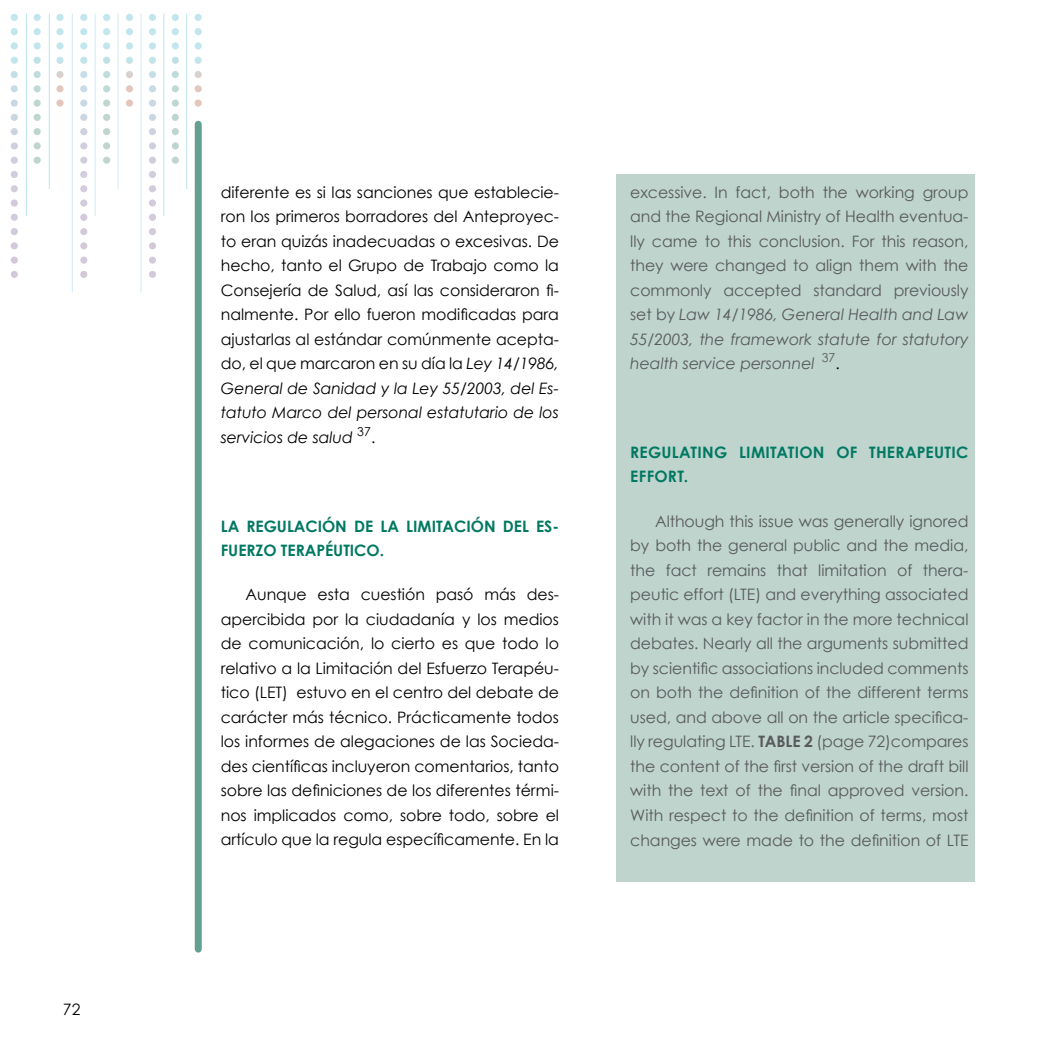
<style>
.page{position:relative;width:1042px;height:1042px;background:#fff}
.page>*{position:absolute;margin:0;border:0;box-sizing:border-box;transform-origin:0 0}
.t1{font:15.75px/24.5px "Century Gothic";letter-spacing:-.005em;color:#58595b;text-align:justify}
.t2{font:15.75px/24.5px "Century Gothic";letter-spacing:-.005em;color:#000;text-align:justify}
.t3{font:700 15.75px "Century Gothic";letter-spacing:-.005em;color:#007962}
.t4{font:12.25px "Century Gothic";color:#58595b}
.s1{font-style:italic}
.s2{font-size:15.75px;color:#000}
.s3{font-weight:700}
</style>
<div class="page">
<div style="left:195px;top:124px;width:7px;height:825px;background:#64a090"></div>
<hr style="left:186px;top:14px;width:1px;height:175px;background:#c1e6ed">
<hr style="left:163px;top:14px;width:1px;height:202px;background:#c1e6ed">
<hr style="left:140px;top:14px;width:1px;height:278px;background:#d4ecf7">
<hr style="left:117px;top:14px;width:1px;height:175px;background:#d4ecf7">
<hr style="left:95px;top:14px;width:1px;height:202px;background:#d4ecf7">
<hr style="left:72px;top:14px;width:1px;height:278px;background:#d4ecf7">
<hr style="left:49px;top:14px;width:1px;height:175px;background:#c1e6ed">
<hr style="left:26px;top:14px;width:1px;height:202px;background:#c1e6ed">
<svg style="left:56px;top:14px;width:8px;height:7px"></svg>
<svg style="left:56px;top:28px;width:8px;height:7px"></svg>
<svg style="left:56px;top:42px;width:8px;height:8px"></svg>
<svg style="left:56px;top:57px;width:8px;height:7px"></svg>
<svg style="left:56px;top:71px;width:8px;height:7px"></svg>
<svg style="left:56px;top:85px;width:8px;height:7px"></svg>
<svg style="left:56px;top:99px;width:8px;height:8px"></svg>
<svg style="left:34px;top:14px;width:7px;height:7px"></svg>
<svg style="left:34px;top:28px;width:7px;height:7px"></svg>
<svg style="left:34px;top:42px;width:7px;height:8px"></svg>
<svg style="left:34px;top:57px;width:7px;height:7px"></svg>
<svg style="left:34px;top:71px;width:7px;height:7px"></svg>
<svg style="left:34px;top:85px;width:7px;height:7px"></svg>
<svg style="left:34px;top:99px;width:7px;height:8px"></svg>
<svg style="left:34px;top:114px;width:7px;height:7px"></svg>
<svg style="left:34px;top:128px;width:7px;height:7px"></svg>
<svg style="left:34px;top:142px;width:7px;height:7px"></svg>
<svg style="left:34px;top:157px;width:7px;height:7px"></svg>
<svg style="left:11px;top:14px;width:7px;height:7px"></svg>
<svg style="left:11px;top:28px;width:7px;height:7px"></svg>
<svg style="left:11px;top:42px;width:7px;height:8px"></svg>
<svg style="left:11px;top:57px;width:7px;height:7px"></svg>
<svg style="left:11px;top:71px;width:7px;height:7px"></svg>
<svg style="left:11px;top:85px;width:7px;height:7px"></svg>
<svg style="left:11px;top:99px;width:7px;height:8px"></svg>
<svg style="left:11px;top:114px;width:7px;height:7px"></svg>
<svg style="left:11px;top:128px;width:7px;height:7px"></svg>
<svg style="left:11px;top:142px;width:7px;height:7px"></svg>
<svg style="left:11px;top:157px;width:7px;height:7px"></svg>
<svg style="left:11px;top:171px;width:7px;height:7px"></svg>
<svg style="left:11px;top:185px;width:7px;height:7px"></svg>
<svg style="left:11px;top:199px;width:7px;height:8px"></svg>
<svg style="left:11px;top:214px;width:7px;height:7px"></svg>
<svg style="left:11px;top:228px;width:7px;height:7px"></svg>
<svg style="left:11px;top:242px;width:7px;height:7px"></svg>
<svg style="left:11px;top:257px;width:7px;height:7px"></svg>
<svg style="left:11px;top:271px;width:7px;height:7px"></svg>
<svg style="left:126px;top:14px;width:7px;height:7px"></svg>
<svg style="left:126px;top:28px;width:7px;height:7px"></svg>
<svg style="left:126px;top:42px;width:7px;height:8px"></svg>
<svg style="left:126px;top:57px;width:7px;height:7px"></svg>
<svg style="left:126px;top:71px;width:7px;height:7px"></svg>
<svg style="left:126px;top:85px;width:7px;height:7px"></svg>
<svg style="left:126px;top:99px;width:7px;height:8px"></svg>
<svg style="left:103px;top:14px;width:7px;height:7px"></svg>
<svg style="left:103px;top:28px;width:7px;height:7px"></svg>
<svg style="left:103px;top:42px;width:7px;height:8px"></svg>
<svg style="left:103px;top:57px;width:7px;height:7px"></svg>
<svg style="left:103px;top:71px;width:7px;height:7px"></svg>
<svg style="left:103px;top:85px;width:7px;height:7px"></svg>
<svg style="left:103px;top:99px;width:7px;height:8px"></svg>
<svg style="left:103px;top:114px;width:7px;height:7px"></svg>
<svg style="left:103px;top:128px;width:7px;height:7px"></svg>
<svg style="left:103px;top:142px;width:7px;height:7px"></svg>
<svg style="left:103px;top:157px;width:7px;height:7px"></svg>
<svg style="left:80px;top:14px;width:7px;height:7px"></svg>
<svg style="left:80px;top:28px;width:7px;height:7px"></svg>
<svg style="left:80px;top:42px;width:7px;height:8px"></svg>
<svg style="left:80px;top:57px;width:7px;height:7px"></svg>
<svg style="left:80px;top:71px;width:7px;height:7px"></svg>
<svg style="left:80px;top:85px;width:7px;height:7px"></svg>
<svg style="left:80px;top:99px;width:7px;height:8px"></svg>
<svg style="left:80px;top:114px;width:7px;height:7px"></svg>
<svg style="left:80px;top:128px;width:7px;height:7px"></svg>
<svg style="left:80px;top:142px;width:7px;height:7px"></svg>
<svg style="left:80px;top:157px;width:7px;height:7px"></svg>
<svg style="left:80px;top:171px;width:7px;height:7px"></svg>
<svg style="left:80px;top:185px;width:7px;height:7px"></svg>
<svg style="left:80px;top:199px;width:7px;height:8px"></svg>
<svg style="left:80px;top:214px;width:7px;height:7px"></svg>
<svg style="left:80px;top:228px;width:7px;height:7px"></svg>
<svg style="left:80px;top:242px;width:7px;height:7px"></svg>
<svg style="left:80px;top:257px;width:7px;height:7px"></svg>
<svg style="left:80px;top:271px;width:7px;height:7px"></svg>
<svg style="left:195px;top:14px;width:7px;height:7px"></svg>
<svg style="left:195px;top:28px;width:7px;height:7px"></svg>
<svg style="left:195px;top:42px;width:7px;height:8px"></svg>
<svg style="left:195px;top:57px;width:7px;height:7px"></svg>
<svg style="left:195px;top:71px;width:7px;height:7px"></svg>
<svg style="left:195px;top:85px;width:7px;height:7px"></svg>
<svg style="left:195px;top:99px;width:7px;height:8px"></svg>
<svg style="left:172px;top:14px;width:7px;height:7px"></svg>
<svg style="left:172px;top:28px;width:7px;height:7px"></svg>
<svg style="left:172px;top:42px;width:7px;height:8px"></svg>
<svg style="left:172px;top:57px;width:7px;height:7px"></svg>
<svg style="left:172px;top:71px;width:7px;height:7px"></svg>
<svg style="left:172px;top:85px;width:7px;height:7px"></svg>
<svg style="left:172px;top:99px;width:7px;height:8px"></svg>
<svg style="left:172px;top:114px;width:7px;height:7px"></svg>
<svg style="left:172px;top:128px;width:7px;height:7px"></svg>
<svg style="left:172px;top:142px;width:7px;height:7px"></svg>
<svg style="left:172px;top:157px;width:7px;height:7px"></svg>
<svg style="left:149px;top:14px;width:7px;height:7px"></svg>
<svg style="left:149px;top:28px;width:7px;height:7px"></svg>
<svg style="left:149px;top:42px;width:7px;height:8px"></svg>
<svg style="left:149px;top:57px;width:7px;height:7px"></svg>
<svg style="left:149px;top:71px;width:7px;height:7px"></svg>
<svg style="left:149px;top:85px;width:7px;height:7px"></svg>
<svg style="left:149px;top:99px;width:7px;height:8px"></svg>
<svg style="left:149px;top:114px;width:7px;height:7px"></svg>
<svg style="left:149px;top:128px;width:7px;height:7px"></svg>
<svg style="left:149px;top:142px;width:7px;height:7px"></svg>
<svg style="left:149px;top:157px;width:7px;height:7px"></svg>
<svg style="left:149px;top:171px;width:7px;height:7px"></svg>
<svg style="left:149px;top:185px;width:7px;height:7px"></svg>
<svg style="left:149px;top:199px;width:7px;height:8px"></svg>
<svg style="left:149px;top:214px;width:7px;height:7px"></svg>
<svg style="left:149px;top:228px;width:7px;height:7px"></svg>
<svg style="left:149px;top:242px;width:7px;height:7px"></svg>
<svg style="left:149px;top:257px;width:7px;height:7px"></svg>
<svg style="left:149px;top:271px;width:7px;height:7px"></svg>
<div style="left:616px;top:174px;width:358px;height:707px;background:#bed4cd"></div>
<p class="t2" style="left:63px;top:996px;width:19px">72</p>
<p class="t2" style="left:221px;top:180px;width:340px">diferente es si las sanciones que establecie&shy;ron los primeros borradores del Anteproyec&shy;to eran quizás inadecuadas o excesivas. De hecho, tanto el Grupo de Trabajo como la Consejería de Salud, así las consideraron fi&shy;nalmente. Por ello fueron modificadas para ajustarlas al estándar comúnmente acepta&shy;do, el que marcaron en su día la <span class="s1">Ley 14/1986, General de Sanidad y la Ley 55/2003, del Es&shy;tatuto Marco del personal estatutario de los servicios de salud</span> <sup>37</sup>.</p>
<p class="t3" style="left:221px;top:516px;width:37px">LA REGULACIÓN</p>
<p class="t3" style="left:354px;top:516px;width:69px">DE LA LIMITACIÓN</p>
<p class="t3" style="left:503px;top:516px;width:10px">DEL</p>
<p class="t3" style="left:536px;top:516px;width:24px">ES-</p>
<p class="t3" style="left:221px;top:540px;width:10px">FUER</p>
<p class="t3" style="left:256px;top:540px;width:42px">ZO TERAPÉUTICO</p>
<p class="t3" style="left:380px;top:540px;width:6px">.</p>
<p class="t2" style="left:221px;top:582px;width:340px;text-indent:25px">Aunque esta cuestión pasó más des&shy;apercibida por la ciudadanía y los medios de comunicación, lo cierto es que todo lo relativo a la Limitación del Esfuerzo Terapéu&shy;tico (LET) estuvo en el centro del debate de carácter más técnico. Prácticamente todos los informes de alegaciones de las Socieda&shy;des científicas incluyeron comentarios, tanto sobre las definiciones de los diferentes térmi&shy;nos implicados como, sobre todo, sobre el artículo que la regula específicamente. En la</p>
<p class="t1" style="left:630px;top:180px;width:340px">excessive. In fact, both the working group and the Regional Ministry of Health eventua&shy;lly came to this conclusion. For this reason, they were changed to align them with the commonly accepted standard previously set by <span class="s1">Law 14/1986, General Health and Law 55/2003, the framework statute for statutory health service personnel</span></p>
<p class="t4" style="left:822px;top:350px;width:20px">37<span class="s2">.</span></p>
<p class="t3" style="left:630px;top:442px;width:20px">REGULATING</p>
<p class="t3" style="left:739px;top:442px;width:10px">LIMITATION</p>
<p class="t3" style="left:836px;top:442px;width:11px">OF</p>
<p class="t3" style="left:869px;top:442px;width:10px">THERAPEUTIC</p>
<p class="t3" style="left:630px;top:467px;width:10px">EFFORT</p>
<p class="t3" style="left:684px;top:467px;width:6px">.</p>
<p class="t1" style="left:630px;top:509px;width:340px;text-indent:25px">Although this issue was generally ignored by both the general public and the media, the fact remains that limitation of thera&shy;peutic effort (LTE) and everything associated with it was a key factor in the more technical debates. Nearly all the arguments submitted by scientific associations included comments on both the definition of the different terms used, and above all on the article specifica&shy;lly regulating LTE. <span class="s3">TABLE 2</span> (page 72)compares the content of the first version of the draft bill with the text of the final approved version.<br>With respect to the definition of terms, most changes were made to the definition of LTE</p>
</div>
